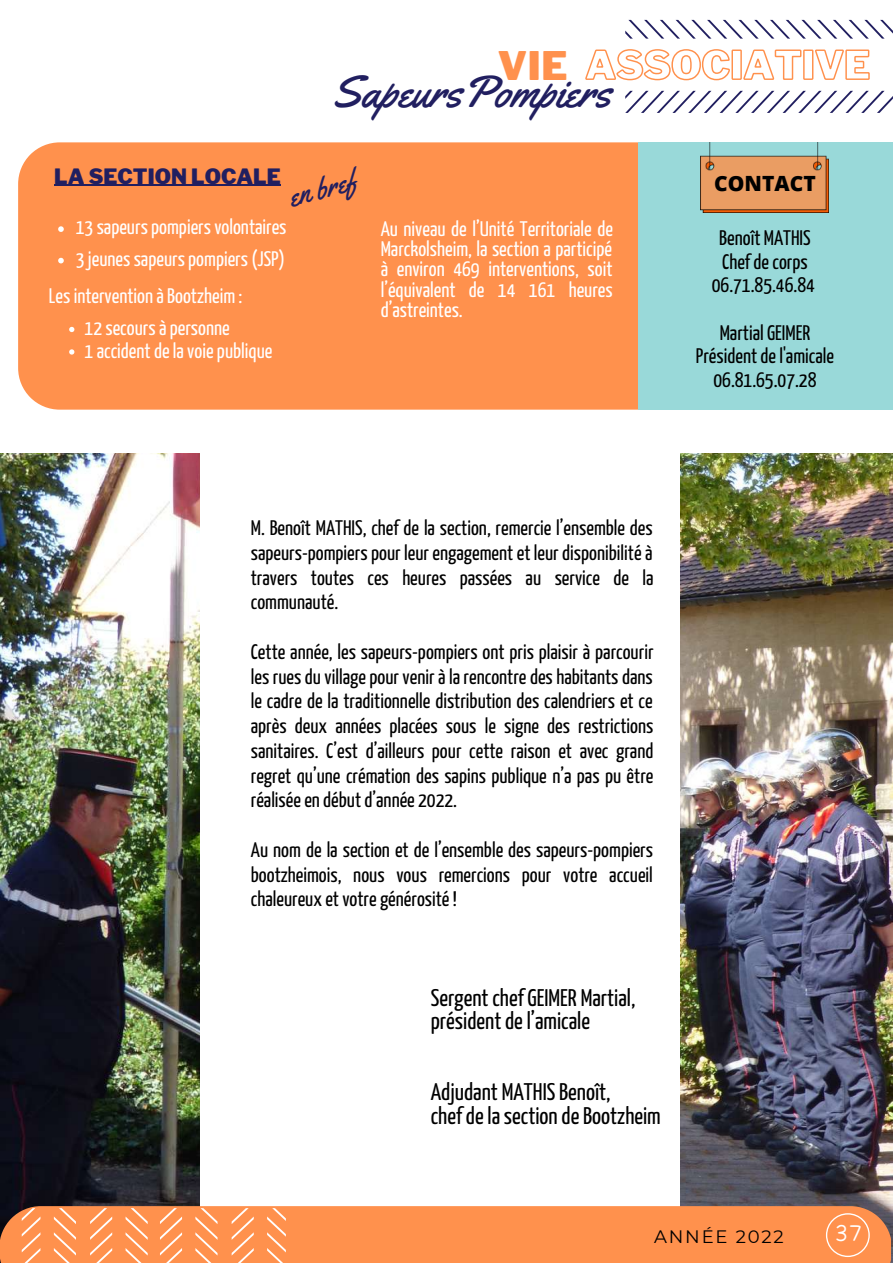
<style>
.page{position:relative;width:893px;height:1264px;background:#fff}
.page>*{position:absolute;margin:0;border:0;box-sizing:border-box;transform-origin:0 0}
.t1{font:45px "Yellowtail";color:#211f60}
.t2{font:30px "Yellowtail";color:#211f60}
.t3{font:24px/23.5px "Yanone Kaffeesatz";color:#000}
.t4{font:21px/24.8px "Yanone Kaffeesatz";color:#000;text-align:justify}
.t5{font:21px/20.2px "Yanone Kaffeesatz";color:#fff}
.t6{font:900 21px "Libre Franklin";color:#211f60}
.t7{font:800 21px "Open Sans";color:#000}
.t8{font:21px "Irene Florentina";color:#fff}
.t9{font:18px "Montserrat";letter-spacing:.1em;color:#000}
</style>
<div class="page">
<img style="left:680px;top:453px;width:212px;height:808px">
<img style="left:0;top:453px;width:199px;height:753px">
<div style="left:18px;top:142px;width:620px;height:267px;background:#ff914d"></div>
<div style="left:638px;top:142px;width:254px;height:267px;background:#99d9d9"></div>
<img style="left:700px;top:142px;width:128px;height:71px">
<svg style="left:625px;top:20px;width:267px;height:19px"></svg>
<svg style="left:625px;top:91px;width:267px;height:22px"></svg>
<svg style="left:58px;top:226px;width:6px;height:6px"></svg>
<svg style="left:58px;top:258px;width:6px;height:5px"></svg>
<hr style="left:54px;top:185px;width:227px;height:1px;background:#211f60">
<svg style="left:69px;top:327px;width:5px;height:5px"></svg>
<svg style="left:69px;top:349px;width:5px;height:5px"></svg>
<div style="left:0;top:1206px;width:890px;height:56px;background:#ff914d"></div>
<svg style="left:160px;top:1208px;width:22px;height:54px"></svg>
<svg style="left:195px;top:1208px;width:22px;height:54px"></svg>
<svg style="left:232px;top:1208px;width:22px;height:54px"></svg>
<svg style="left:267px;top:1208px;width:19px;height:54px"></svg>
<svg style="left:125px;top:1208px;width:23px;height:54px"></svg>
<svg style="left:90px;top:1208px;width:22px;height:54px"></svg>
<svg style="left:54px;top:1208px;width:22px;height:54px"></svg>
<svg style="left:22px;top:1208px;width:18px;height:54px"></svg>
<svg style="left:585px;top:49px;width:285px;height:32px"></svg>
<svg style="left:826px;top:1213px;width:43px;height:43px"></svg>
<h1 class="t1" style="left:332px;top:63px;width:281px">SapeursPompiers</h1>
<p class="t6" style="left:54px;top:163px;width:228px">LA SECTION LOCALE</p>
<h2 class="t2" style="left:284px;top:179px;width:71px;rotate:-16deg">en bref</h2>
<p class="t5" style="left:76px;top:213px;width:212px;line-height:31.5px">13 sapeurs pompiers volontaires<br>3 jeunes sapeurs pompiers (JSP)</p>
<p class="t5" style="left:49px;top:287px;width:195px">Les intervention à Bootzheim :</p>
<p class="t5" style="left:85px;top:318px;width:189px;line-height:22.5px">12 secours à personne<br>1 accident de la voie publique</p>
<p class="t5" style="left:380px;top:220px;width:234px;text-align:justify">Au niveau de l’Unité Territoriale de Marckolsheim, la section a participé à environ 469 interventions, soit l’équivalent de 14 161 heures d’astreintes.</p>
<p class="t7" style="left:714px;top:168px;width:103px">CONTACT</p>
<p class="t4" style="left:711px;top:228px;width:105px;line-height:23.5px;text-align:center">Benoît MATHIS<br>Chef de corps<br>06.71.85.46.84</p>
<p class="t4" style="left:695px;top:322px;width:140px;line-height:23.5px;text-align:center">Martial GEIMER<br>Président de l'amicale<br>06.81.65.07.28</p>
<p class="t4" style="left:251px;top:517px;width:404px">M. Benoît MATHIS, chef de la section, remercie l’ensemble des sapeurs-pompiers pour leur engagement et leur disponibilité à travers toutes ces heures passées au service de la communauté.</p>
<p class="t4" style="left:251px;top:641px;width:404px">Cette année, les sapeurs-pompiers ont pris plaisir à parcourir les rues du village pour venir à la rencontre des habitants dans le cadre de la traditionnelle distribution des calendriers et ce après deux années placées sous le signe des restrictions sanitaires. C’est d’ailleurs pour cette raison et avec grand regret qu’une crémation des sapins publique n’a pas pu être réalisée en début d’année 2022.</p>
<p class="t4" style="left:251px;top:838px;width:403px">Au nom de la section et de l’ensemble des sapeurs-pompiers bootzheimois, nous vous remercions pour votre accueil chaleureux et votre générosité !</p>
<p class="t3" style="left:431px;top:987px;width:206px">Sergent chefGEIMER Martial, président de l’amicale</p>
<p class="t3" style="left:431px;top:1081px;width:231px">Adjudant MATHIS Benoît,<br>chef de la section de Bootzheim</p>
<p class="t9" style="left:654px;top:1225px;width:131px">ANNÉE 2022</p>
<p class="t8" style="left:834px;top:1220px;width:30px">37</p>
</div>
